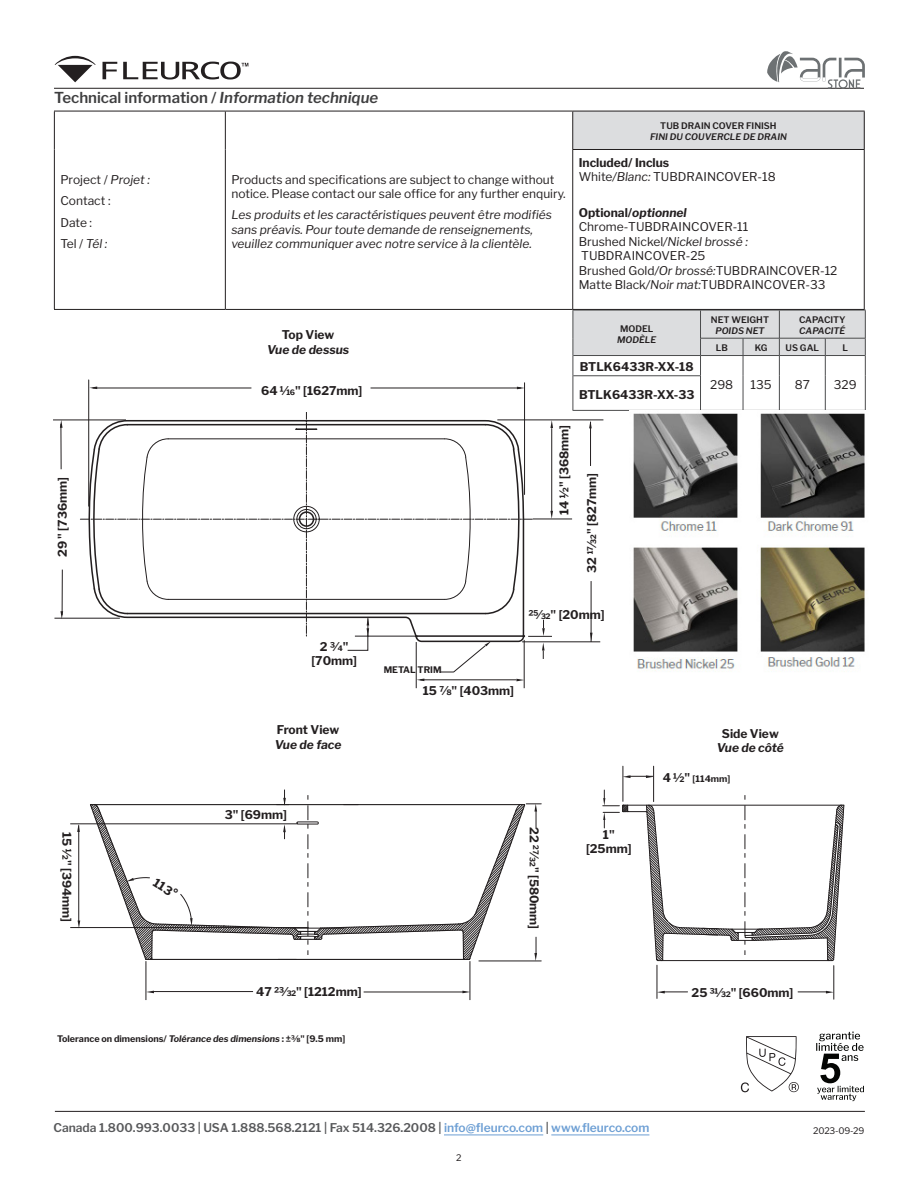
<style>
.page{position:relative;width:918px;height:1188px;background:#fff}
.page>*{position:absolute;margin:0;border:0;box-sizing:border-box;transform-origin:0 0}
.t1{font:600 15px "Libre Franklin";color:#3e3e3f}
.t2{font:12px/14.4px "Libre Franklin";color:#231f20}
.line_arts{font:700 12px/14.4px "Libre Franklin";color:#231f20;text-align:center}
.t3{font:italic 12px/14.4px "Libre Franklin";color:#231f20}
.t4{font:600 12px "Libre Franklin";color:#57585a}
.line_arts-2{font:italic 700 12px "Libre Franklin";color:#231f20}
.line_arts-3{font:700 9px "Libre Franklin";color:#231f20}
.t5{font:600 9px "Libre Franklin";color:#231f20}
.t6{font:italic 600 9px "Libre Franklin";color:#231f20}
.t7{font:9px "Libre Franklin";letter-spacing:-.025em;color:#231f20}
.s1{font-style:italic}
.s2{font-weight:700}
.s3{font-weight:700;font-style:italic}
.s4{font-size:12px}
.s5{color:#6d9fd4}
</style>
<div class="page">
<hr style="left:54px;top:88px;width:810px;height:1px;background:#231f20">
<hr style="left:55px;top:1111px;width:810px;height:1px;background:#231f20">
<hr style="left:444px;top:1135px;width:99px;height:1px;background:#6d9fd4">
<hr style="left:551px;top:1135px;width:98px;height:1px;background:#6d9fd4">
<svg style="left:103px;top:62px;width:14px;height:17px"></svg>
<svg style="left:55px;top:56px;width:41px;height:26px"></svg>
<svg style="left:123px;top:62px;width:125px;height:18px"></svg>
<svg style="left:741px;top:1036px;width:58px;height:56px"></svg>
<svg style="left:767px;top:51px;width:98px;height:38px"></svg>
<svg style="left:816px;top:1032px;width:48px;height:69px"></svg>
<hr style="left:700px;top:376px;width:1px;height:34px;background:#4b4c4d">
<hr style="left:743px;top:376px;width:1px;height:34px;background:#4b4c4d">
<hr style="left:779px;top:376px;width:1px;height:34px;background:#4b4c4d">
<hr style="left:825px;top:376px;width:1px;height:34px;background:#4b4c4d">
<hr style="left:573px;top:376px;width:128px;height:1px;background:#4b4c4d">
<hr style="left:865px;top:376px;width:1px;height:34px;background:#4b4c4d">
<svg style="left:573px;top:310px;width:293px;height:66px"></svg>
<hr style="left:573px;top:376px;width:1px;height:34px;background:#4b4c4d">
<hr style="left:573px;top:410px;width:128px;height:1px;background:#4b4c4d">
<div style="left:573px;top:111px;width:291px;height:38px;background:#dcdddf"></div>
<hr style="left:225px;top:111px;width:1px;height:38px;background:#231f20">
<hr style="left:572px;top:111px;width:1px;height:38px;background:#231f20">
<hr style="left:225px;top:149px;width:1px;height:160px;background:#231f20">
<hr style="left:572px;top:149px;width:293px;height:1px;background:#231f20">
<hr style="left:572px;top:150px;width:1px;height:159px;background:#231f20">
<hr style="left:54px;top:309px;width:171px;height:1px;background:#231f20">
<hr style="left:225px;top:309px;width:348px;height:1px;background:#231f20">
<hr style="left:54px;top:111px;width:171px;height:1px;background:#231f20">
<hr style="left:54px;top:111px;width:1px;height:38px;background:#231f20">
<hr style="left:225px;top:111px;width:348px;height:1px;background:#231f20">
<hr style="left:54px;top:149px;width:1px;height:160px;background:#231f20">
<hr style="left:573px;top:111px;width:292px;height:1px;background:#231f20">
<hr style="left:864px;top:111px;width:1px;height:38px;background:#231f20">
<hr style="left:864px;top:150px;width:1px;height:159px;background:#231f20">
<hr style="left:573px;top:309px;width:292px;height:1px;background:#231f20">
<hr style="left:70px;top:927px;width:239px;height:1px;background:#231f20">
<svg style="left:60px;top:421px;width:3px;height:7px"></svg>
<hr style="left:88px;top:380px;width:1px;height:126px;background:#231f20">
<hr style="left:524px;top:383px;width:1px;height:112px;background:#231f20">
<hr style="left:93px;top:388px;width:158px;height:1px;background:#231f20">
<hr style="left:371px;top:388px;width:149px;height:1px;background:#231f20">
<svg style="left:89px;top:387px;width:8px;height:2px"></svg>
<svg style="left:517px;top:387px;width:7px;height:2px"></svg>
<hr style="left:834px;top:966px;width:1px;height:33px;background:#231f20">
<svg style="left:658px;top:991px;width:30px;height:2px"></svg>
<svg style="left:798px;top:991px;width:36px;height:2px"></svg>
<svg style="left:147px;top:991px;width:7px;height:2px"></svg>
<svg style="left:462px;top:991px;width:8px;height:2px"></svg>
<hr style="left:479px;top:961px;width:62px;height:1px;background:#231f20">
<hr style="left:416px;top:642px;width:1px;height:46px;background:#231f20">
<hr style="left:524px;top:640px;width:1px;height:48px;background:#231f20">
<svg style="left:516px;top:679px;width:8px;height:2px"></svg>
<hr style="left:420px;top:680px;width:96px;height:1px;background:#231f20">
<hr style="left:70px;top:824px;width:227px;height:1px;background:#231f20">
<hr style="left:657px;top:965px;width:1px;height:33px;background:#231f20">
<hr style="left:623px;top:766px;width:1px;height:35px;background:#231f20">
<hr style="left:653px;top:766px;width:1px;height:36px;background:#231f20">
<hr style="left:54px;top:618px;width:66px;height:1px;background:#231f20">
<hr style="left:522px;top:642px;width:78px;height:1px;background:#231f20">
<hr style="left:78px;top:825px;width:1px;height:97px;background:#231f20">
<svg style="left:77px;top:824px;width:3px;height:8px"></svg>
<hr style="left:591px;top:581px;width:1px;height:61px;background:#231f20">
<hr style="left:590px;top:422px;width:1px;height:44px;background:#231f20">
<hr style="left:53px;top:420px;width:73px;height:1px;background:#231f20">
<svg style="left:80px;top:412px;width:473px;height:261px"></svg>
<hr style="left:61px;top:424px;width:1px;height:45px;background:#231f20">
<svg style="left:60px;top:611px;width:3px;height:8px"></svg>
<hr style="left:62px;top:570px;width:1px;height:45px;background:#231f20">
<svg style="left:590px;top:633px;width:3px;height:8px"></svg>
<svg style="left:623px;top:775px;width:31px;height:3px"></svg>
<svg style="left:603px;top:790px;width:242px;height:171px"></svg>
<svg style="left:90px;top:790px;width:451px;height:171px"></svg>
<hr style="left:146px;top:961px;width:1px;height:39px;background:#231f20">
<hr style="left:470px;top:961px;width:1px;height:39px;background:#231f20">
<hr style="left:154px;top:991px;width:99px;height:1px;background:#231f20">
<hr style="left:364px;top:992px;width:99px;height:1px;background:#231f20">
<hr style="left:497px;top:420px;width:106px;height:1px;background:#231f20">
<hr style="left:533px;top:519px;width:39px;height:1px;background:#231f20">
<hr style="left:551px;top:428px;width:1px;height:84px;background:#231f20">
<img style="left:629px;top:410px;width:236px;height:262px">
<p class="t1" style="left:54px;top:89px;width:326px">Technical information / <span class="s1">Information technique</span></p>
<p class="t2" style="left:60px;top:169px;width:91px;line-height:21.1px">Project / <span class="s1">Projet :<br></span>Contact :<br>Date :<br>Tel / <span class="s1">Tél :</span></p>
<p class="t2" style="left:231px;top:172px;width:336px">Products and specifications are subject to change without notice. Please contact our sale office for any further enquiry.</p>
<p class="t3" style="left:231px;top:208px;width:322px">Les produits et les caractéristiques peuvent être modifiés sans préavis. Pour toute demande de renseignements, veuillez communiquer avec notre service à la clientèle.</p>
<p class="t5" style="left:660px;top:121px;width:118px">TUB DRAIN COVER FINISH</p>
<p class="t6" style="left:650px;top:131px;width:138px">FINI DU COUVERCLE DE DRAIN</p>
<p class="t2" style="left:579px;top:156px;width:199px"><span class="s2">Included/ Inclus<br></span>White<span class="s1">/Blanc:</span> TUBDRAINCOVER-18</p>
<p class="t2" style="left:579px;top:205px;width:260px"><span class="s2">Optional/</span><span class="s3">optionnel<br></span>Chrome<span class="s1">-</span>TUBDRAINCOVER-11<br>Brushed Nickel<span class="s1">/Nickel brossé :<br></span>TUBDRAINCOVER-25<br>Brushed Gold<span class="s1">/Or brossé:</span>TUBDRAINCOVER-12<br>Matte Black<span class="s1">/Noir mat:</span>TUBDRAINCOVER-33</p>
<p class="line_arts" style="left:55px;top:557px;width:81px;rotate:-90deg">29 " [736mm]</p>
<p class="line_arts" style="left:282px;top:328px;width:54px">Top View</p>
<p class="line_arts-2" style="left:267px;top:342px;width:84px">Vue de dessus</p>
<p class="line_arts" style="left:261px;top:383px;width:103px">64 1/16" [1627mm]</p>
<p class="t5" style="left:620px;top:323px;width:35px">MODEL</p>
<p class="t6" style="left:617px;top:334px;width:41px">MODÈLE</p>
<p class="line_arts" style="left:580px;top:360px;width:115px">BTLK6433R-XX-18</p>
<p class="line_arts" style="left:579px;top:387px;width:117px">BTLK6433R-XX-33</p>
<p class="line_arts" style="left:557px;top:515px;width:92px;rotate:-90deg">14 1/2" [368mm]</p>
<p class="line_arts" style="left:585px;top:573px;width:101px;rotate:-90deg">32 17/32" [827mm]</p>
<p class="t5" style="left:711px;top:314px;width:60px">NET WEIGHT</p>
<p class="t6" style="left:715px;top:325px;width:51px">POIDS NET</p>
<p class="t5" style="left:799px;top:314px;width:48px">CAPACITY</p>
<p class="t6" style="left:799px;top:325px;width:48px">CAPACITÉ</p>
<p class="t5" style="left:716px;top:343px;width:14px">LB</p>
<p class="t5" style="left:755px;top:343px;width:14px">KG</p>
<p class="t5" style="left:786px;top:343px;width:35px">US GAL</p>
<p class="t5" style="left:843px;top:343px;width:7px">L</p>
<p class="t2" style="left:710px;top:377px;width:25px">298</p>
<p class="t2" style="left:751px;top:377px;width:23px">135</p>
<p class="t2" style="left:795px;top:377px;width:17px">87</p>
<p class="t2" style="left:834px;top:377px;width:24px">329</p>
<p class="line_arts" style="left:74px;top:832px;width:92px;rotate:90deg">15 1/2" [394mm]</p>
<p class="line_arts" style="left:158px;top:875px;width:27px;rotate:33deg">113°</p>
<p class="line_arts" style="left:320px;top:639px;width:30px">2 3/4"</p>
<p class="line_arts" style="left:311px;top:654px;width:47px">[70mm]</p>
<p class="line_arts" style="left:277px;top:723px;width:64px">Front View</p>
<p class="line_arts-2" style="left:275px;top:737px;width:68px">Vue de face</p>
<p class="line_arts" style="left:225px;top:807px;width:64px">3" [69mm]</p>
<p class="line_arts" style="left:529px;top:608px;width:77px">25/32" [20mm]</p>
<p class="line_arts-3" style="left:384px;top:664px;width:59px">METAL TRIM</p>
<p class="line_arts" style="left:423px;top:684px;width:93px">15 7/8" [403mm]</p>
<p class="line_arts" style="left:541px;top:827px;width:103px;rotate:90deg">22 27/32" [580mm]</p>
<p class="line_arts" style="left:586px;top:827px;width:47px">1" [25mm]</p>
<p class="line_arts" style="left:722px;top:726px;width:58px">Side View</p>
<p class="line_arts-2" style="left:717px;top:740px;width:69px">Vue de côté</p>
<p class="line_arts-3" style="left:663px;top:774px;width:69px"><span class="s4">4 1/2"</span> [114mm]</p>
<p class="line_arts" style="left:256px;top:984px;width:107px">47 23/32" [1212mm]</p>
<p class="line_arts" style="left:692px;top:986px;width:103px">25 31/32" [660mm]</p>
<p class="line_arts-3" style="left:57px;top:1033px;width:290px">Tolerance on dimensions/ <span class="s1">Tolérance des dimensions</span> : ±3/8" [9.5 mm]</p>
<p class="t4" style="left:54px;top:1120px;width:597px">Canada 1.800.993.0033 | USA 1.888.568.2121 | Fax 514.326.2008 | <span class="s5">info@fleurco.com</span> | <span class="s5">www.fleurco.com</span></p>
<p class="t7" style="left:456px;top:1153px;width:7px">2</p>
<p class="t7" style="left:813px;top:1125px;width:53px">2023-09-29</p>
</div>
